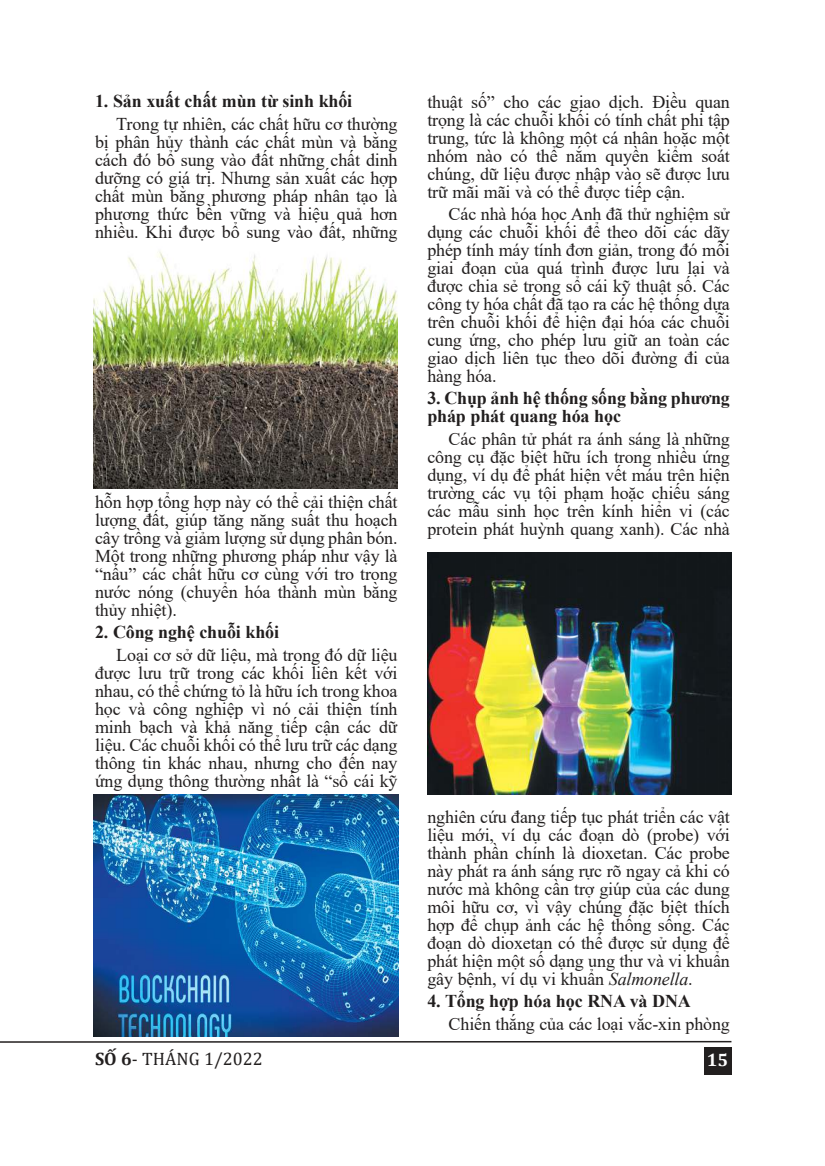
<style>
.page{position:relative;width:825px;height:1166px;background:#fff}
.page>*{position:absolute;margin:0;border:0;box-sizing:border-box;transform-origin:0 0}
.t1{font:18px/18px "Times New Roman";letter-spacing:-.01em;color:#221f1f;text-align:justify}
.t2{font:700 18px/18px "Times New Roman";letter-spacing:-.01em;color:#221f1f}
.t3{font:18px "Cambria";color:#221f1f}
.t4{font:700 18px "Cambria";color:#fff}
.s1{font-style:italic}
.s2{font-weight:700}
</style>
<div class="page">
<img style="left:94px;top:251px;width:304px;height:237px">
<img style="left:94px;top:794px;width:304px;height:242px">
<img style="left:427px;top:552px;width:304px;height:242px">
<div style="left:704px;top:1046px;width:27px;height:28px;background:#221f1f"></div>
<svg style="left:0;top:1040px;width:732px;height:3px"></svg>
<p class="t2" style="left:95px;top:94px;width:259px">1. Sản xuất chất mùn từ sinh khối</p>
<p class="t1" style="left:95px;top:116px;width:304px;text-indent:21px">Trong tự nhiên, các chất hữu cơ thường bị phân hủy thành các chất mùn và bằng cách đó bổ sung vào đất những chất dinh dưỡng có giá trị. Nhưng sản xuất các hợp chất mùn bằng phương pháp nhân tạo là phương thức bền vững và hiệu quả hơn nhiều. Khi được bổ sung vào đất, những</p>
<p class="t1" style="left:95px;top:494px;width:304px">hỗn hợp tổng hợp này có thể cải thiện chất lượng đất, giúp tăng năng suất thu hoạch cây trồng và giảm lượng sử dụng phân bón.<br>Một trong những phương pháp như vậy là “nấu” các chất hữu cơ cùng với tro trong nước nóng (chuyển hóa thành mùn bằng thủy nhiệt).</p>
<p class="t2" style="left:95px;top:624px;width:186px">2. Công nghệ chuỗi khối</p>
<p class="t1" style="left:95px;top:647px;width:304px;text-indent:21px">Loại cơ sở dữ liệu, mà trong đó dữ liệu được lưu trữ trong các khối liên kết với nhau, có thể chứng tỏ là hữu ích trong khoa học và công nghiệp vì nó cải thiện tính minh bạch và khả năng tiếp cận các dữ liệu. Các chuỗi khối có thể lưu trữ các dạng thông tin khác nhau, nhưng cho đến nay ứng dụng thông thường nhất là “sổ cái kỹ</p>
<p class="t1" style="left:427px;top:94px;width:304px">thuật số” cho các giao dịch. Điều quan trọng là các chuỗi khối có tính chất phi tập trung, tức là không một cá nhân hoặc một nhóm nào có thể nắm quyền kiểm soát chúng, dữ liệu được nhập vào sẽ được lưu trữ mãi mãi và có thể được tiếp cận.</p>
<p class="t1" style="left:427px;top:206px;width:304px;text-indent:21px">Các nhà hóa học Anh đã thử nghiệm sử dụng các chuỗi khối để theo dõi các dãy phép tính máy tính đơn giản, trong đó mỗi giai đoạn của quá trình được lưu lại và được chia sẻ trong sổ cái kỹ thuật số. Các công ty hóa chất đã tạo ra các hệ thống dựa trên chuỗi khối để hiện đại hóa các chuỗi cung ứng, cho phép lưu giữ an toàn các giao dịch liên tục theo dõi đường đi của hàng hóa.</p>
<p class="t2" style="left:427px;top:391px;width:304px">3. Chụp ảnh hệ thống sống bằng phương pháp phát quang hóa học</p>
<p class="t1" style="left:427px;top:431px;width:304px;text-indent:21px">Các phân tử phát ra ánh sáng là những công cụ đặc biệt hữu ích trong nhiều ứng dụng, ví dụ để phát hiện vết máu trên hiện trường các vụ tội phạm hoặc chiếu sáng các mẫu sinh học trên kính hiển vi (các protein phát huỳnh quang xanh). Các nhà</p>
<p class="t1" style="left:427px;top:809px;width:304px">nghiên cứu đang tiếp tục phát triển các vật liệu mới, ví dụ các đoạn dò (probe) với thành phần chính là dioxetan. Các probe này phát ra ánh sáng rực rõ ngay cả khi có nước mà không cần trợ giúp của các dung môi hữu cơ, vì vậy chúng đặc biệt thích hợp để chụp ảnh các hệ thống sống. Các đoạn dò dioxetan có thể được sử dụng để phát hiện một số dạng ung thư và vi khuẩn gây bệnh, ví dụ vi khuẩn <span class="s1">Salmonella</span>.</p>
<p class="t2" style="left:427px;top:993px;width:265px">4. Tổng hợp hóa học RNA và DNA</p>
<p class="t1" style="left:449px;top:1015px;width:283px">Chiến thắng của các loại vắc-xin phòng</p>
<p class="t3" style="left:95px;top:1047px;width:169px"><span class="s2">SỐ 6</span>‐ THÁNG 1/2022</p>
<p class="t4" style="left:707px;top:1048px;width:23px">15</p>
</div>
